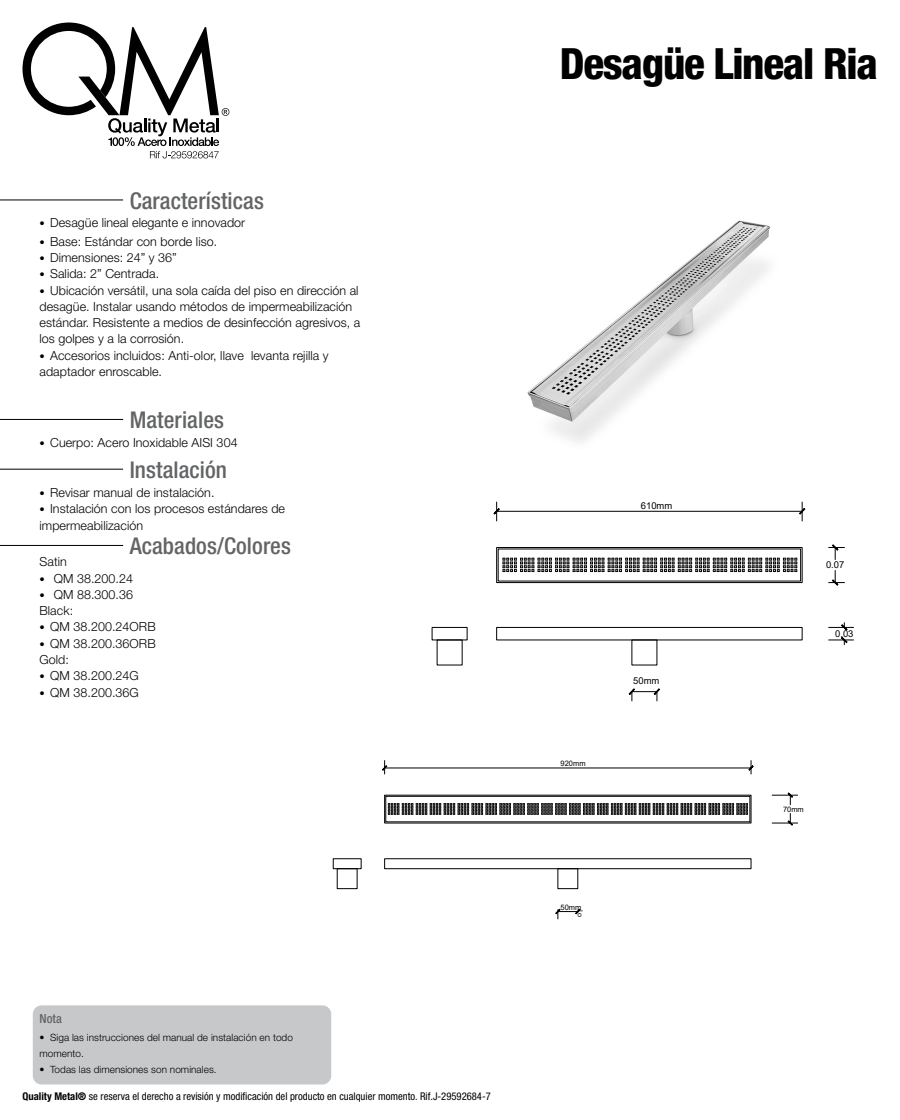
<style>
.page{position:relative;width:900px;height:1120px;background:#fff}
.page>*{position:absolute;margin:0;border:0;box-sizing:border-box;transform-origin:0 0}
.t1{font:800 condensed 43.12px "Helvetica Neue LT Std";letter-spacing:-.03em;color:#000}
.t2{font:500 condensed 23.12px/49.7px "Helvetica Neue LT Std";letter-spacing:.005em;color:#636466}
.t3{font:300 12.5px/16.2px "Helvetica Neue LT Std";letter-spacing:.005em;color:#000}
.t4{font:500 condensed 12.5px "Helvetica Neue LT Std";color:#636466}
.t5{font:condensed 10.62px "Helvetica Neue LT Std";color:#000}
.t6{font:300 10px/16.2px "Helvetica Neue LT Std";letter-spacing:.005em;color:#000}
.t7{font:9.44px "Arial";color:#000}
.t8{font:7.5px "Arial";color:#000}
.t9{font:7.5px "Myriad Pro";color:#000}
.s1{font-size:10.62px}
.s2{font-weight:700}
</style>
<div class="page">
<svg style="left:22px;top:23px;width:207px;height:135px"></svg>
<hr style="left:0;top:200px;width:123px;height:1px;background:#000">
<hr style="left:0;top:419px;width:123px;height:1px;background:#000">
<hr style="left:0;top:469px;width:123px;height:1px;background:#000">
<hr style="left:0;top:545px;width:123px;height:1px;background:#000">
<div style="left:33px;top:1005px;width:298px;height:79px;background:#c7c8ca;border-radius:9px"></div>
<img style="left:527px;top:220px;width:243px;height:222px">
<div style="left:497px;top:547px;width:305px;height:35px;border:1px solid #000"></div>
<div style="left:432px;top:627px;width:35px;height:13px;border:1px solid #000"></div>
<div style="left:497px;top:627px;width:305px;height:13px;border:1px solid #000"></div>
<div style="left:632px;top:639px;width:25px;height:26px;border:1px solid #000"></div>
<svg style="left:503px;top:558px;width:295px;height:14px"></svg>
<hr style="left:497px;top:511px;width:305px;height:1px;background:#000">
<svg style="left:494px;top:502px;width:6px;height:19px"></svg>
<svg style="left:799px;top:502px;width:6px;height:19px"></svg>
<svg style="left:829px;top:544px;width:16px;height:15px"></svg>
<svg style="left:829px;top:570px;width:16px;height:15px"></svg>
<svg style="left:629px;top:688px;width:31px;height:13px"></svg>
<svg style="left:829px;top:622px;width:25px;height:8px"></svg>
<svg style="left:829px;top:637px;width:25px;height:7px"></svg>
<div style="left:386px;top:796px;width:364px;height:26px;border:1px solid #000"></div>
<svg style="left:388px;top:803px;width:360px;height:12px;background:#5e5e5e"></svg>
<hr style="left:385px;top:767px;width:366px;height:1px;background:#000">
<svg style="left:382px;top:760px;width:5px;height:14px"></svg>
<svg style="left:749px;top:760px;width:4px;height:14px"></svg>
<svg style="left:772px;top:792px;width:26px;height:12px"></svg>
<svg style="left:772px;top:813px;width:26px;height:12px"></svg>
<svg style="left:555px;top:909px;width:25px;height:9px"></svg>
<h2 class="t2" style="left:130px;top:175px;width:136px">Características</h2>
<p class="t3" style="left:40px;top:214px;width:207px"><span class="s1">•</span> Desagüe lineal elegante e innovador</p>
<p class="t3" style="left:40px;top:233px;width:179px"><span class="s1">•</span> Base: Estándar con borde liso.</p>
<p class="t3" style="left:40px;top:249px;width:139px"><span class="s1">•</span> Dimensiones: 24” y 36”</p>
<p class="t3" style="left:40px;top:265px;width:121px"><span class="s1">•</span> Salida: 2” Centrada.</p>
<p class="t3" style="left:40px;top:282px;width:322px"><span class="s1">•</span> Ubicación versátil, una sola caída del piso en dirección al desagüe. Instalar usando métodos de impermeabilización estándar. Resistente a medios de desinfección agresivos, a los golpes y a la corrosión.</p>
<p class="t3" style="left:40px;top:347px;width:291px"><span class="s1">•</span> Accesorios incluidos: Anti-olor, llave levanta rejilla y adaptador enroscable.</p>
<h2 class="t2" style="left:130px;top:395px;width:99px">Materiales<br>Instalación</h2>
<p class="t3" style="left:40px;top:433px;width:200px"><span class="s1">•</span> Cuerpo: Acero Inoxidable AISI 304</p>
<p class="t3" style="left:40px;top:484px;width:176px"><span class="s1">•</span> Revisar manual de instalación.</p>
<p class="t3" style="left:40px;top:500px;width:247px"><span class="s1">•</span> Instalación con los procesos estándares de impermeabilización</p>
<p class="t3" style="left:40px;top:553px;width:29px">Satin</p>
<p class="t3" style="left:40px;top:570px;width:95px"><span class="s1">•</span> QM 38.200.24</p>
<p class="t3" style="left:40px;top:586px;width:95px"><span class="s1">•</span> QM 88.300.36<br>Black:</p>
<p class="t3" style="left:40px;top:618px;width:118px"><span class="s1">•</span> QM 38.200.24ORB</p>
<p class="t3" style="left:40px;top:635px;width:118px"><span class="s1">•</span> QM 38.200.36ORB<br>Gold:</p>
<p class="t3" style="left:40px;top:667px;width:101px"><span class="s1">•</span> QM 38.200.24G</p>
<p class="t3" style="left:40px;top:683px;width:101px"><span class="s1">•</span> QM 38.200.36G</p>
<h2 class="t2" style="left:130px;top:521px;width:163px">Acabados/Colores</h2>
<p class="t4" style="left:40px;top:1011px;width:24px">Nota</p>
<p class="t6" style="left:40px;top:1028px;width:255px">• Siga las instrucciones del manual de instalación en todo momento.</p>
<p class="t6" style="left:40px;top:1061px;width:179px">• Todas las dimensiones son nominales.</p>
<p class="t5" style="left:22px;top:1089px;width:470px"><span class="s2">Quality Metal®</span> se reserva el derecho a revisión y modificación del producto en cualquier momento. Rif.J-29592684-7</p>
<h1 class="t1" style="left:560px;top:37px;width:320px">Desagüe Lineal Ria</h1>
<p class="t7" style="left:641px;top:499px;width:33px">610mm</p>
<p class="t8" style="left:561px;top:758px;width:27px">920mm</p>
<p class="t7" style="left:633px;top:674px;width:28px">50mm</p>
<p class="t8" style="left:561px;top:902px;width:22px">50mm</p>
<p class="t9" style="left:585px;top:909px;width:9px;rotate:90deg">Lo</p>
<p class="t7" style="left:826px;top:558px;width:20px">0.07</p>
<p class="t7" style="left:835px;top:627px;width:20px">0.03</p>
<p class="t8" style="left:783px;top:803px;width:22px">70mm</p>
</div>
